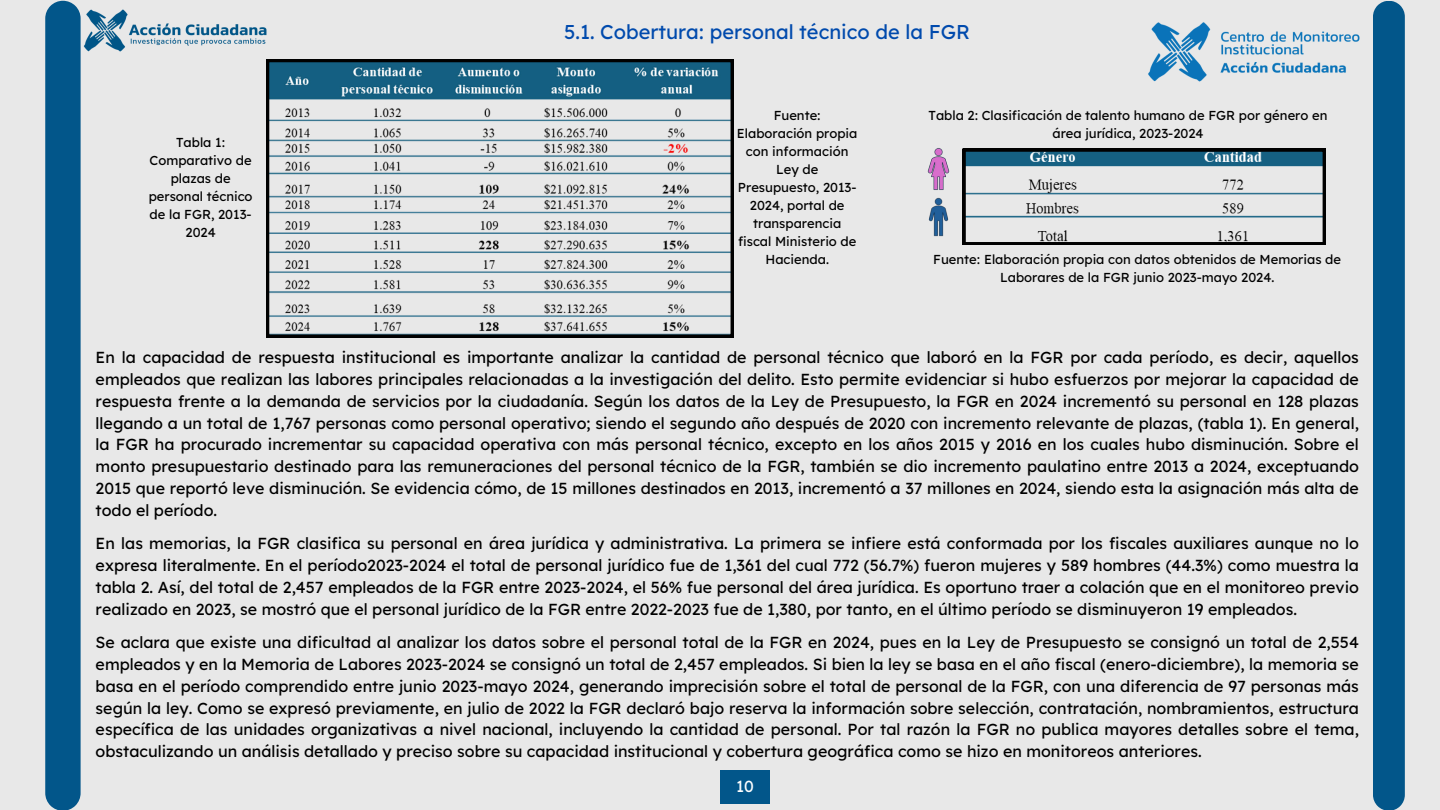
<style>
.page{position:relative;width:1440px;height:810px;background:#e8e8e8}
.page>*{position:absolute;margin:0;border:0;box-sizing:border-box;transform-origin:0 0}
.t1{font:20px "Lexend Deca";color:#004aad}
.t2{font:16px/21.8px "Lexend Deca";color:#000;text-align:justify}
.t3{font:16px "Lexend Deca";color:#fff}
.t4{font:13px/18px "Lexend Deca";color:#000;text-align:center}
</style>
<div class="page">
<div style="left:720px;top:770px;width:50px;height:34px;background:#02568a"></div>
<div style="left:45px;top:1px;width:36px;height:809px;background:#02568a"></div>
<div style="left:1373px;top:1px;width:32px;height:809px;background:#02568a"></div>
<img style="left:74px;top:1px;width:193px;height:67px">
<svg style="left:266px;top:59px;width:468px;height:279px"></svg>
<svg style="left:963px;top:149px;width:363px;height:96px"></svg>
<img style="left:927px;top:148px;width:23px;height:42px">
<img style="left:928px;top:198px;width:21px;height:39px">
<img style="left:1148px;top:22px;width:212px;height:60px">
<p class="t4" style="left:149px;top:134px;width:105px">Tabla 1:<br>Comparativo de plazas de personal técnico de la FGR, 2013-<br>2024</p>
<p class="t1" style="left:564px;top:19px;width:407px">5.1. Cobertura: personal técnico de la FGR</p>
<p class="t4" style="left:737px;top:107px;width:122px">Fuente:<br>Elaboración propia con información<br>Ley de<br>Presupuesto, 2013-<br>2024, portal de transparencia fiscal Ministerio de<br>Hacienda.</p>
<p class="t4" style="left:929px;top:106px;width:400px">Tabla 2: Clasificación de talento humano de FGR por género en área jurídica, 2023-2024</p>
<p class="t4" style="left:933px;top:250px;width:409px">Fuente: Elaboración propia con datos obtenidos de Memorias de<br>Laborares de la FGR junio 2023-mayo 2024.</p>
<p class="t2" style="left:96px;top:346px;width:1265px">En la capacidad de respuesta institucional es importante analizar la cantidad de personal técnico que laboró en la FGR por cada período, es decir, aquellos empleados que realizan las labores principales relacionadas a la investigación del delito. Esto permite evidenciar si hubo esfuerzos por mejorar la capacidad de respuesta frente a la demanda de servicios por la ciudadanía. Según los datos de la Ley de Presupuesto, la FGR en 2024 incrementó su personal en 128 plazas llegando a un total de 1,767 personas como personal operativo; siendo el segundo año después de 2020 con incremento relevante de plazas, (tabla 1). En general, la FGR ha procurado incrementar su capacidad operativa con más personal técnico, excepto en los años 2015 y 2016 en los cuales hubo disminución. Sobre el monto presupuestario destinado para las remuneraciones del personal técnico de la FGR, también se dio incremento paulatino entre 2013 a 2024, exceptuando 2015 que reportó leve disminución. Se evidencia cómo, de 15 millones destinados en 2013, incrementó a 37 millones en 2024, siendo esta la asignación más alta de todo el período.</p>
<h1 class="t2" style="left:96px;top:532px;width:1265px">En las memorias, la FGR clasifica su personal en área jurídica y administrativa. La primera se infiere está conformada por los fiscales auxiliares aunque no lo expresa literalmente. En el período2023-2024 el total de personal jurídico fue de 1,361 del cual 772 (56.7%) fueron mujeres y 589 hombres (44.3%) como muestra la tabla 2. Así, del total de 2,457 empleados de la FGR entre 2023-2024, el 56% fue personal del área jurídica. Es oportuno traer a colación que en el monitoreo previo realizado en 2023, se mostró que el personal jurídico de la FGR entre 2022-2023 fue de 1,380, por tanto, en el último período se disminuyeron 19 empleados.</h1>
<p class="t2" style="left:96px;top:631px;width:1265px">Se aclara que existe una dificultad al analizar los datos sobre el personal total de la FGR en 2024, pues en la Ley de Presupuesto se consignó un total de 2,554 empleados y en la Memoria de Labores 2023-2024 se consignó un total de 2,457 empleados. Si bien la ley se basa en el año fiscal (enero-diciembre), la memoria se basa en el período comprendido entre junio 2023-mayo 2024, generando imprecisión sobre el total de personal de la FGR, con una diferencia de 97 personas más según la ley. Como se expresó previamente, en julio de 2022 la FGR declaró bajo reserva la información sobre selección, contratación, nombramientos, estructura específica de las unidades organizativas a nivel nacional, incluyendo la cantidad de personal. Por tal razón la FGR no publica mayores detalles sobre el tema, obstaculizando un análisis detallado y preciso sobre su capacidad institucional y cobertura geográfica como se hizo en monitoreos anteriores.</p>
<p class="t3" style="left:736px;top:776px;width:19px">10</p>
</div>
